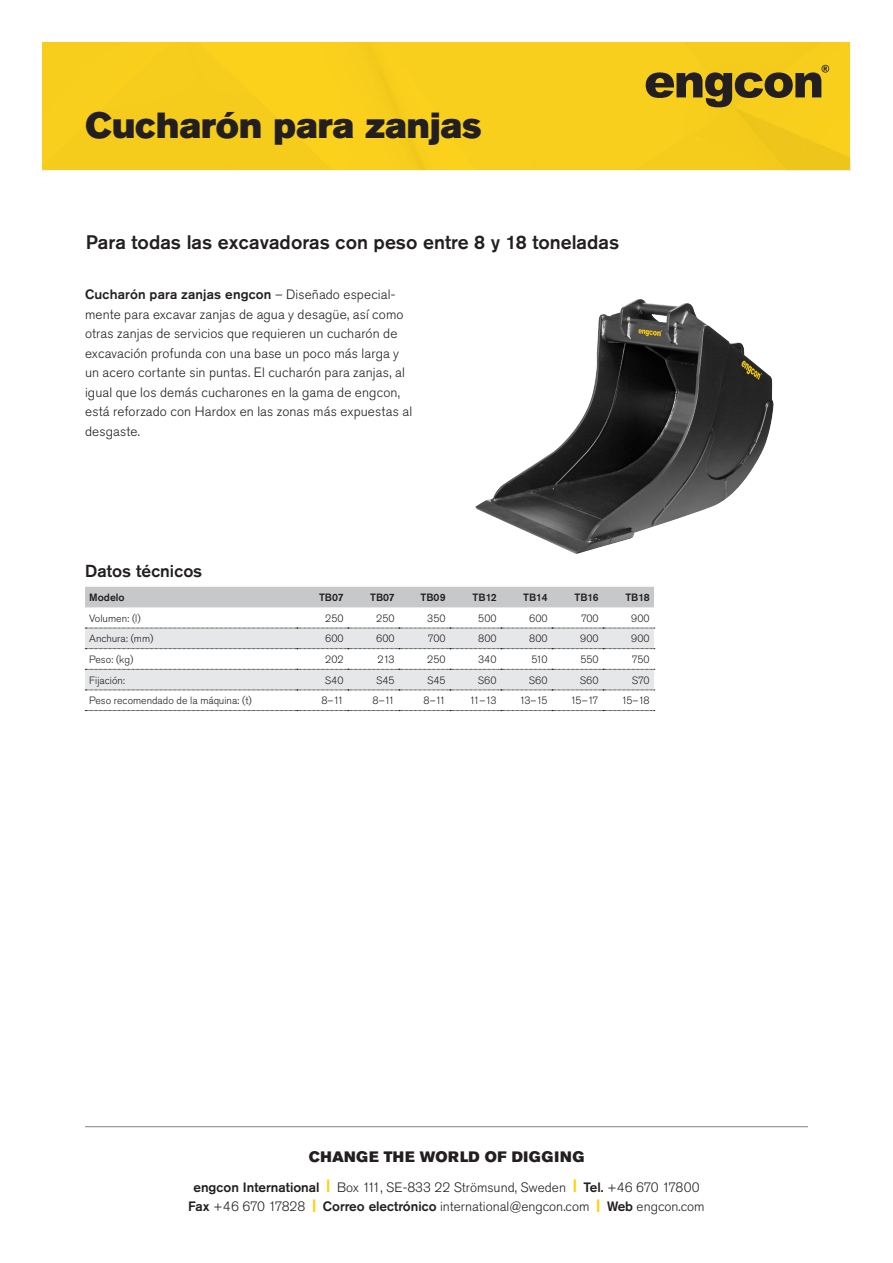
<style>
.page{position:relative;width:893px;height:1263px;background:#fff}
.page>*{position:absolute;margin:0;border:0;box-sizing:border-box;transform-origin:0 0}
.Product_heading{font:36px "Akzidenz Grotesk Pro Super";color:#231f20}
.t1{font:500 19.5px "Akzidenz Grotesk Pro";color:#231f20}
.t2{font:500 17.25px "Akzidenz Grotesk Pro";color:#231f20}
.t3{font:15px "Akzidenz Grotesk Pro Super";letter-spacing:.04em;color:#231f20}
.Brödtext1{font:300 13.5px/19.5px "Akzidenz Grotesk Pro";letter-spacing:.01em;color:#231f20;text-align:center}
.t4{font:300 10.5px "Akzidenz Grotesk Pro";color:#231f20}
.t5{font:500 10.5px "Akzidenz Grotesk Pro";color:#231f20}
.s1{font-weight:500}
.s2{font-family:"Akzidenz Grotesk Pro Super";font-weight:400;color:#fed105}
</style>
<div class="page">
<div style="left:43px;top:43px;width:807px;height:128px;background:#f8cf1c"></div>
<hr style="left:85px;top:1126px;width:723px;height:1px;background:#808285">
<img style="left:475px;top:299px;width:299px;height:255px">
<div style="left:85px;top:587px;width:569px;height:20px;background:#c7c8ca"></div>
<svg style="left:85px;top:628px;width:570px;height:63px"></svg>
<svg style="left:85px;top:710px;width:570px;height:1px"></svg>
<p class="Product_heading" style="left:85px;top:102px;width:398px">Cucharón para zanjas</p>
<h1 class="t1" style="left:86px;top:229px;width:535px">Para todas las excavadoras con peso entre 8 y 18 toneladas</h1>
<p class="Brödtext1" style="left:85px;top:285px;width:329px;text-align:left"><span class="s1">Cucharón para zanjas engcon</span> – Diseñado especial&shy;mente para excavar zanjas de agua y desagüe, así como otras zanjas de servicios que requieren un cucharón de excavación profunda con una base un poco más larga y un acero cortante sin puntas. El cucharón para zanjas, al igual que los demás cucharones en la gama de engcon, está reforzado con Hardox en las zonas más expuestas al desgaste.</p>
<h2 class="t2" style="left:85px;top:559px;width:119px">Datos técnicos</h2>
<p class="t5" style="left:89px;top:590px;width:37px">Modelo</p>
<p class="t5" style="left:319px;top:590px;width:26px">TB07</p>
<p class="t5" style="left:370px;top:590px;width:26px">TB07</p>
<p class="t5" style="left:420px;top:590px;width:27px">TB09</p>
<p class="t5" style="left:473px;top:590px;width:26px">TB12</p>
<p class="t5" style="left:523px;top:590px;width:26px">TB14</p>
<p class="t5" style="left:574px;top:590px;width:26px">TB16</p>
<p class="t5" style="left:625px;top:590px;width:26px">TB18</p>
<p class="t4" style="left:89px;top:611px;width:53px">Volumen: (l)</p>
<p class="t4" style="left:325px;top:611px;width:20px">250</p>
<p class="t4" style="left:376px;top:611px;width:20px">250</p>
<p class="t4" style="left:427px;top:611px;width:20px">350</p>
<p class="t4" style="left:478px;top:611px;width:20px">500</p>
<p class="t4" style="left:529px;top:611px;width:20px">600</p>
<p class="t4" style="left:581px;top:611px;width:19px">700</p>
<p class="t4" style="left:631px;top:611px;width:20px">900</p>
<p class="t4" style="left:89px;top:632px;width:66px">Anchura: (mm)</p>
<p class="t4" style="left:325px;top:632px;width:20px">600</p>
<p class="t4" style="left:376px;top:632px;width:20px">600</p>
<p class="t4" style="left:428px;top:632px;width:19px">700</p>
<p class="t4" style="left:478px;top:632px;width:20px">800</p>
<p class="t4" style="left:529px;top:632px;width:20px">800</p>
<p class="t4" style="left:580px;top:632px;width:20px">900</p>
<p class="t4" style="left:631px;top:632px;width:20px">900</p>
<p class="t4" style="left:89px;top:652px;width:46px">Peso: (kg)</p>
<p class="t4" style="left:325px;top:652px;width:20px">202</p>
<p class="t4" style="left:378px;top:652px;width:18px">213</p>
<p class="t4" style="left:427px;top:652px;width:20px">250</p>
<p class="t4" style="left:478px;top:652px;width:20px">340</p>
<p class="t4" style="left:531px;top:652px;width:18px">510</p>
<p class="t4" style="left:580px;top:652px;width:20px">550</p>
<p class="t4" style="left:632px;top:652px;width:19px">750</p>
<p class="t4" style="left:89px;top:673px;width:37px">Fijación:</p>
<p class="t4" style="left:325px;top:673px;width:20px">S40</p>
<p class="t4" style="left:376px;top:673px;width:20px">S45</p>
<p class="t4" style="left:427px;top:673px;width:20px">S45</p>
<p class="t4" style="left:478px;top:673px;width:20px">S60</p>
<p class="t4" style="left:529px;top:673px;width:20px">S60</p>
<p class="t4" style="left:580px;top:673px;width:20px">S60</p>
<p class="t4" style="left:632px;top:673px;width:19px">S70</p>
<p class="t4" style="left:89px;top:694px;width:164px">Peso recomendado de la máquina: (t)</p>
<p class="t4" style="left:321px;top:694px;width:24px">8–11</p>
<p class="t4" style="left:373px;top:694px;width:24px">8–11</p>
<p class="t4" style="left:424px;top:694px;width:24px">8–11</p>
<p class="t4" style="left:469px;top:694px;width:29px">11–13</p>
<p class="t4" style="left:519px;top:694px;width:30px">13–15</p>
<p class="t4" style="left:571px;top:694px;width:30px">15–17</p>
<p class="t4" style="left:621px;top:694px;width:30px">15–18</p>
<p class="t3" style="left:309px;top:1146px;width:277px">CHANGE THE WORLD OF DIGGING</p>
<p class="Brödtext1" style="left:188px;top:1177px;width:518px"><span class="s1">engcon International</span> <span class="s2">|</span> Box 111, SE-833 22 Strömsund, Sweden <span class="s2">|</span> <span class="s1">Tel.</span> +46 670 17800<br><span class="s1">Fax</span> +46 670 17828 <span class="s2">|</span> <span class="s1">Correo electrónico</span> international@engcon.com <span class="s2">|</span> <span class="s1">Web</span> engcon.com</p>
</div>
